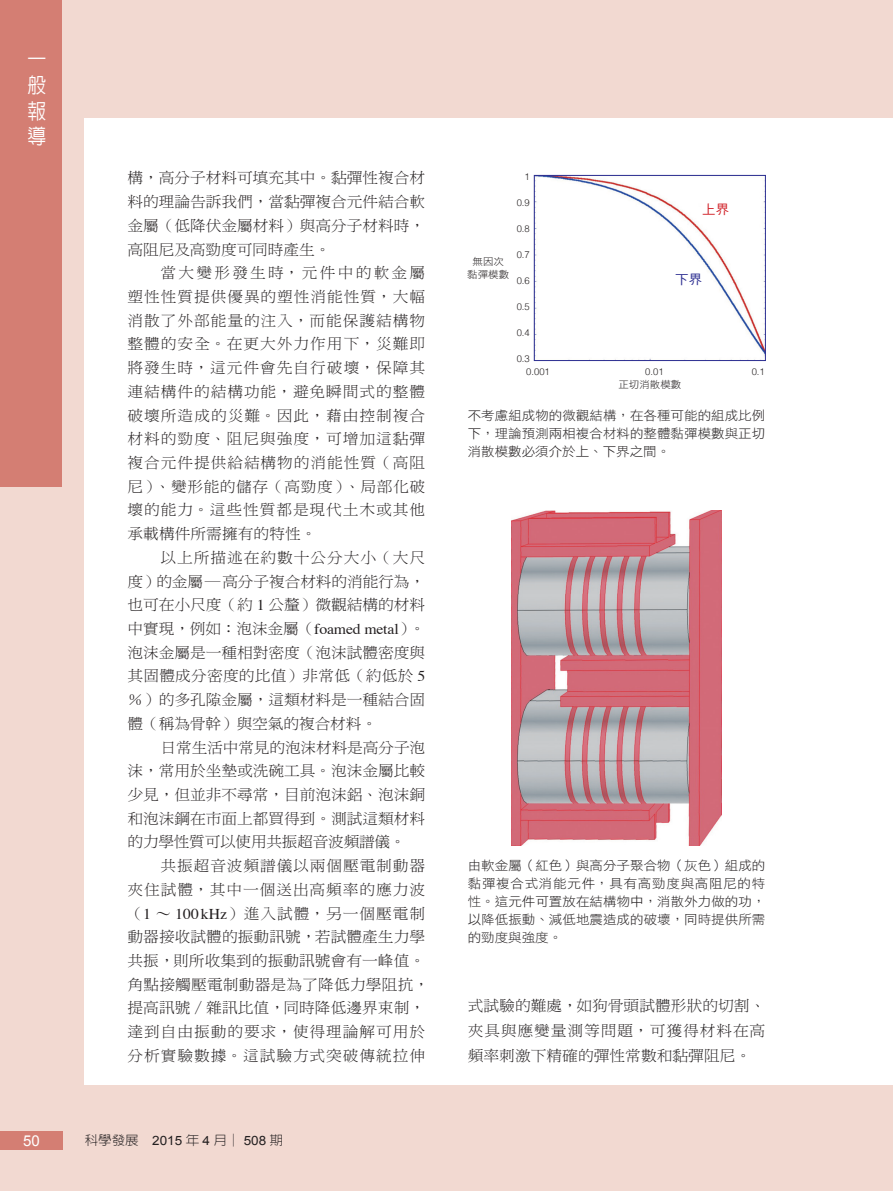
<style>
.page{position:relative;width:893px;height:1191px;background:#f2d9d1}
.page>*{position:absolute;margin:0;border:0;box-sizing:border-box;transform-origin:0 0}
.t1{font:500 21px/25.7px "AR New Hei B5";color:#fff;text-align:justify;scale:.9 1}
.內文{font:15px/23.7px "DF Ming Std W3";color:#231f20;text-align:justify;scale:1.05 1}
.內文-2{font:15px/23.7px "DF Ming Std W3";letter-spacing:.055em;color:#231f20;scale:1.05 1}
.左頁碼{font:15px "Arial";color:#fff}
.圖說{font:12.9px/18px "DF Hei Std W3";color:#231f20;text-align:justify;scale:1.05 1}
.t2{font:300 12.9px "AR New Hei B5";color:#231f20;scale:1.05 1}
.圖內文{font:12.9px "DF Hei Std W5";color:#d1232a;scale:1.05 1}
.圖內文-2{font:12.9px "DF Hei Std W5";color:#2e3092;scale:1.05 1}
.圖內文-3{font:10.05px "DF Hei Std W3";color:#231f20;scale:1.05 1}
.圖內文-4{font:300 9.45px "Helvetica";color:#231f20}
.s1{font-family:"Times"}
.s2{font-family:"Arial";font-weight:400}
</style>
<div class="page">
<div style="left:85px;top:118px;width:808px;height:966px;background:#fff"></div>
<div style="left:0;top:1131px;width:62px;height:18px;background:#d47e73"></div>
<div style="left:0;top:0;width:62px;height:487px;background:#d47e73"></div>
<img style="left:511px;top:510px;width:211px;height:336px">
<img style="left:536px;top:177px;width:227px;height:175px">
<div style="left:534px;top:175px;width:231px;height:185px;border:1px solid #2e3092"></div>
<h1 class="t1" style="left:28px;top:47px;width:22px">一般報導</h1>
<p class="內文" style="left:128px;top:166px;width:285px">構，高分子材料可填充其中。黏彈性複合材料的理論告訴我們，當黏彈複合元件結合軟金屬（低降伏金屬材料）與高分子材料時，高阻尼及高勁度可同時產生。</p>
<p class="內文" style="left:128px;top:261px;width:285px;text-indent:33px">當大變形發生時，元件中的軟金屬塑性性質提供優異的塑性消能性質，大幅消散了外部能量的注入，而能保護結構物整體的安全。在更大外力作用下，災難即將發生時，這元件會先自行破壞，保障其連結構件的結構功能，避免瞬間式的整體破壞所造成的災難。因此，藉由控制複合材料的勁度、阻尼與強度，可增加這黏彈複合元件提供給結構物的消能性質（高阻尼）、變形能的儲存（高勁度）、局部化破壞的能力。這些性質都是現代土木或其他承載構件所需擁有的特性。</p>
<p class="內文" style="left:128px;top:545px;width:285px;text-indent:33px">以上所描述在約數十公分大小（大尺度）的金屬─高分子複合材料的消能行為，也可在小尺度（約 <span class="s1">1</span> 公釐）微觀結構的材料中實現，例如：泡沫金屬（<span class="s1">foamed metal</span>）。泡沫金屬是一種相對密度（泡沫試體密度與其固體成分密度的比值）非常低（約低於 <span class="s1">5</span>％）的多孔隙金屬，這類材料是一種結合固體（稱為骨幹）與空氣的複合材料。</p>
<p class="內文" style="left:128px;top:735px;width:285px;text-indent:33px">日常生活中常見的泡沫材料是高分子泡沫，常用於坐墊或洗碗工具。泡沫金屬比較少見，但並非不尋常，目前泡沫鋁、泡沫銅和泡沫鋼在市面上都買得到。測試這類材料的力學性質可以使用共振超音波頻譜儀。</p>
<p class="內文-2" style="left:128px;top:853px;width:289px;text-indent:33px">共振超音波頻譜儀以兩個壓電制動器夾住試體，其中一個送出高頻率的應力波（<span class="s1">1</span> ∼ <span class="s1">100 kHz</span>）進入試體，另一個壓電制動器接收試體的振動訊號，若試體產生力學共振，則所收集到的振動訊號會有一峰值。角點接觸壓電制動器是為了降低力學阻抗，提高訊號／雜訊比值，同時降低邊界束制，達到自由振動的要求，使得理論解可用於分析實驗數據。這試驗方式突破傳統拉伸</p>
<p class="左頁碼" style="left:23px;top:1131px;width:18px">50</p>
<p class="t2" style="left:85px;top:1133px;width:190px">科學發展　<span class="s2">2015</span> 年 <span class="s2">4</span> 月│ <span class="s2">508</span> 期</p>
<p class="圖內文-3" style="left:473px;top:256px;width:31px">無因次</p>
<p class="圖內文-3" style="left:467px;top:269px;width:41px">黏彈模數</p>
<p class="圖內文-4" style="left:525px;top:169px;width:7px">1</p>
<p class="圖內文-4" style="left:517px;top:195px;width:15px">0.9</p>
<p class="圖內文-4" style="left:517px;top:221px;width:15px">0.8</p>
<p class="圖內文-4" style="left:517px;top:247px;width:15px">0.7</p>
<p class="圖內文-4" style="left:517px;top:273px;width:15px">0.6</p>
<p class="圖內文-4" style="left:517px;top:299px;width:15px">0.5</p>
<p class="圖內文-4" style="left:517px;top:325px;width:15px">0.4</p>
<p class="圖內文-4" style="left:517px;top:351px;width:15px">0.3</p>
<p class="圖內文" style="left:702px;top:202px;width:27px">上界</p>
<p class="圖內文-2" style="left:675px;top:273px;width:27px">下界</p>
<p class="圖內文-4" style="left:526px;top:363px;width:25px">0.001</p>
<p class="圖內文-4" style="left:645px;top:363px;width:20px">0.01</p>
<p class="圖內文-4" style="left:752px;top:363px;width:15px">0.1</p>
<p class="圖內文-3" style="left:618px;top:378px;width:61px">正切消散模數</p>
<p class="圖說" style="left:468px;top:406px;width:285px">不考慮組成物的微觀結構，在各種可能的組成比例下，理論預測兩相複合材料的整體黏彈模數與正切消散模數必須介於上、下界之間。</p>
<p class="圖說" style="left:468px;top:856px;width:285px">由軟金屬（紅色）與高分子聚合物（灰色）組成的黏彈複合式消能元件，具有高勁度與高阻尼的特性。這元件可置放在結構物中，消散外力做的功，以降低振動、減低地震造成的破壞，同時提供所需的勁度與強度。</p>
<p class="內文" style="left:468px;top:992px;width:285px;line-height:25px">式試驗的難處，如狗骨頭試體形狀的切割、夾具與應變量測等問題，可獲得材料在高頻率刺激下精確的彈性常數和黏彈阻尼。</p>
</div>
